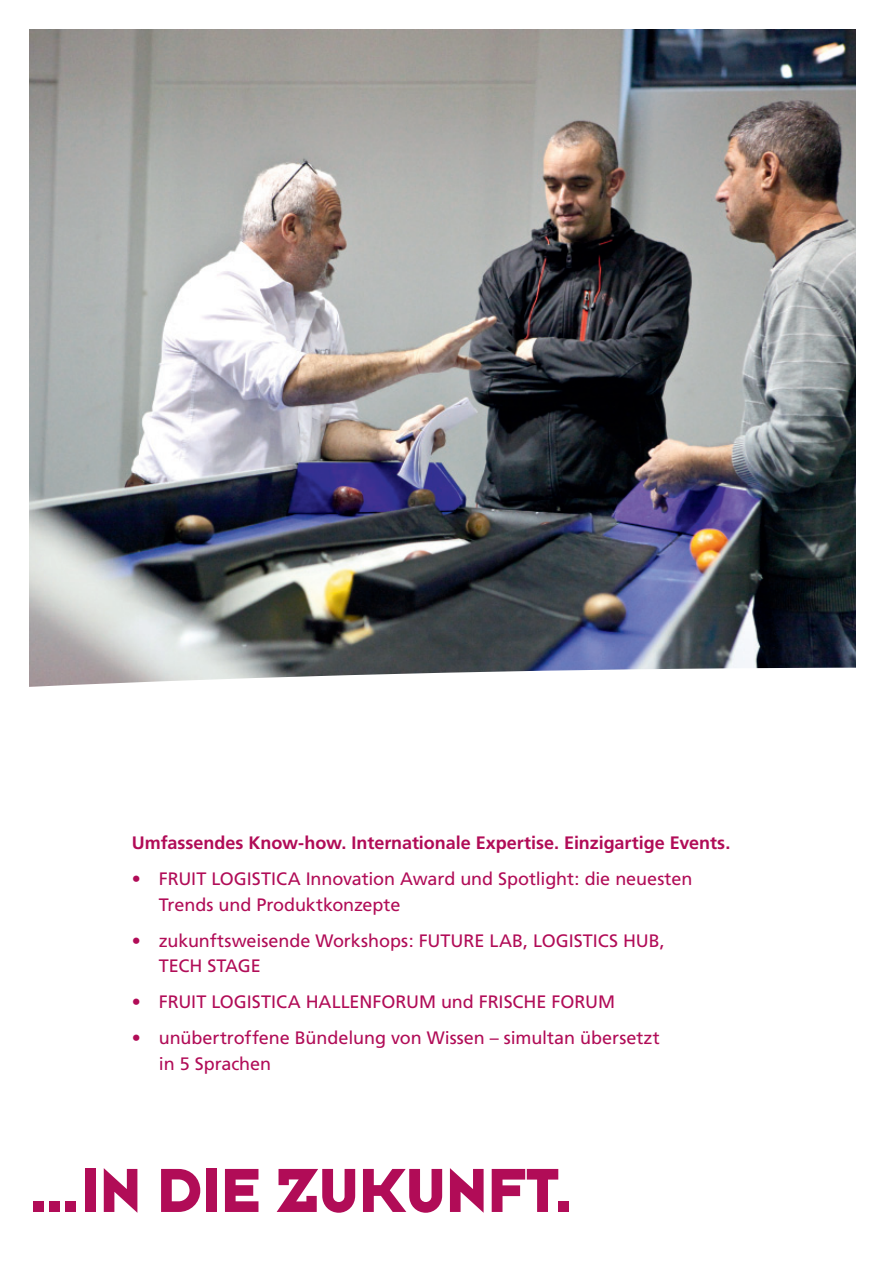
<style>
.page{position:relative;width:885px;height:1263px;background:#fff}
.page>*{position:absolute;margin:0;border:0;box-sizing:border-box;transform-origin:0 0}
.t1{font:64.5px "Typeface Six";letter-spacing:-.005em;color:#b10c57}
.t2{font:18px/25.5px "Frutiger CE";letter-spacing:-.005em;color:#b10c57}
.t3{font:700 18px "Frutiger CE";color:#b10c57}
</style>
<div class="page">
<img style="left:30px;top:30px;width:825px;height:638px">
<svg style="left:29px;top:668px;width:744px;height:19px"></svg>
<p class="t3" style="left:132px;top:832px;width:600px">Umfassendes Know-how. Internationale Expertise. Einzigartige Events.</p>
<p class="t2" style="left:159px;top:866px;width:535px;text-indent:-27px">• FRUIT LOGISTICA Innovation Award und Spotlight: die neuesten<br>Trends und Produktkonzepte</p>
<p class="t2" style="left:159px;top:928px;width:507px;text-indent:-27px">• zukunftsweisende Workshops: FUTURE LAB, LOGISTICS HUB,<br>TECH STAGE</p>
<p class="t2" style="left:132px;top:989px;width:484px">• FRUIT LOGISTICA HALLENFORUM und FRISCHE FORUM</p>
<p class="t2" style="left:159px;top:1025px;width:502px;text-indent:-27px">• unübertroffene Bündelung von Wissen – simultan übersetzt in 5 Sprachen</p>
<h1 class="t1" style="left:31px;top:1151px;width:541px">...IN DIE ZUKUNFT.</h1>
</div>
